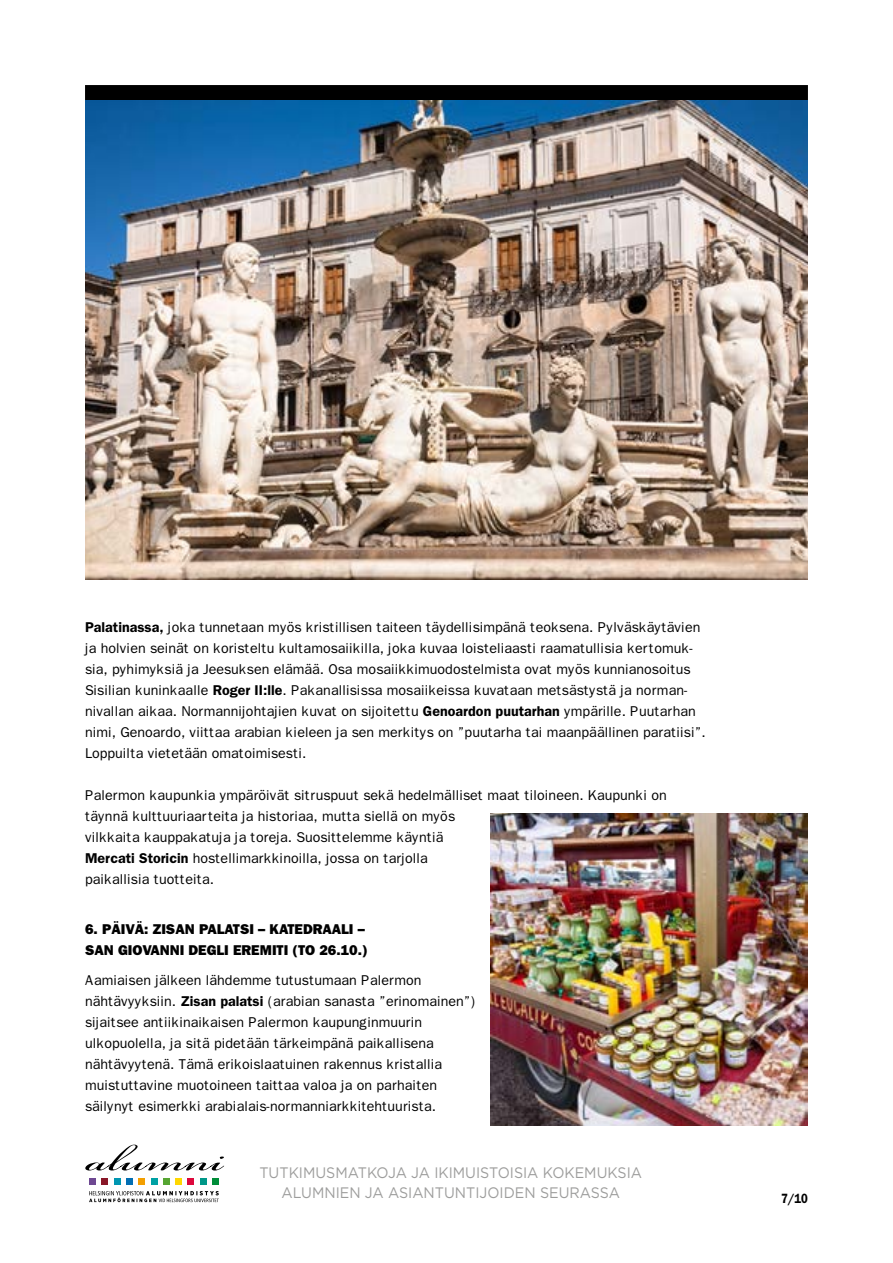
<style>
.page{position:relative;width:893px;height:1263px;background:#fff}
.page>*{position:absolute;margin:0;border:0;box-sizing:border-box;transform-origin:0 0}
.t1{font:15.15px/19.6px "Gotham";color:#9d9d9c;text-align:center;scale:.94 1}
.t2{font:14.25px/21px "Franklin Gothic";color:#000}
.t3{font:800 14.25px/21px "Franklin Gothic";color:#000}
.t4{font:600 13.5px "Franklin Gothic";color:#000;scale:.83 1}
.s1{font-weight:600}
</style>
<div class="page">
<svg style="left:85px;top:1145px;width:139px;height:25px"></svg>
<div style="left:89px;top:1178px;width:7px;height:7px;background:#6e4892"></div>
<div style="left:102px;top:1178px;width:6px;height:7px;background:#891728"></div>
<div style="left:114px;top:1178px;width:7px;height:7px;background:#0096b1"></div>
<div style="left:126px;top:1178px;width:7px;height:7px;background:#026eb3"></div>
<div style="left:138px;top:1178px;width:7px;height:7px;background:#f39f00"></div>
<div style="left:151px;top:1178px;width:6px;height:7px;background:#00a1a4"></div>
<div style="left:163px;top:1178px;width:7px;height:7px;background:#56a532"></div>
<div style="left:175px;top:1178px;width:7px;height:7px;background:#ffd700"></div>
<div style="left:187px;top:1178px;width:7px;height:7px;background:#dd083c"></div>
<div style="left:200px;top:1178px;width:6px;height:7px;background:#009788"></div>
<div style="left:212px;top:1178px;width:7px;height:7px;background:#008d39"></div>
<svg style="left:89px;top:1191px;width:130px;height:11px"></svg>
<div style="left:85px;top:85px;width:723px;height:15px;background:#000"></div>
<img style="left:85px;top:100px;width:723px;height:479px">
<img style="left:491px;top:813px;width:317px;height:312px">
<p class="t2" style="left:85px;top:616px;width:622px"><span class="s1">Palatinassa,</span> joka tunnetaan myös kristillisen taiteen täydellisimpänä teoksena. Pylväskäytävien ja holvien seinät on koristeltu kultamosaiikilla, joka kuvaa loisteliaasti raamatullisia kertomuk&shy;sia, pyhimyksiä ja Jeesuksen elämää. Osa mosaiikkimuodostelmista ovat myös kunnianosoitus Sisilian kuninkaalle <span class="s1">Roger II:lle</span>. Pakanallisissa mosaiikeissa kuvataan metsästystä ja norman&shy;nivallan aikaa. Normannijohtajien kuvat on sijoitettu <span class="s1">Genoardon puutarhan</span> ympärille. Puutarhan nimi, Genoardo, viittaa arabian kieleen ja sen merkitys on ”puutarha tai maanpäällinen paratiisi”.<br>Loppuilta vietetään omatoimisesti.</p>
<p class="t2" style="left:85px;top:784px;width:583px">Palermon kaupunkia ympäröivät sitruspuut sekä hedelmälliset maat tiloineen. Kaupunki on täynnä kulttuuriaarteita ja historiaa, mutta siellä on myös<br>vilkkaita kauppakatuja ja toreja. Suosittelemme käyntiä<br><span class="s1">Mercati Storicin</span> hostellimarkkinoilla, jossa on tarjolla<br>paikallisia tuotteita.</p>
<p class="t3" style="left:85px;top:919px;width:284px">6. PÄIVÄ: ZISAN PALATSI – KATEDRAALI –<br>SAN GIOVANNI DEGLI EREMITI (TO 26.10.)</p>
<p class="t2" style="left:85px;top:970px;width:393px">Aamiaisen jälkeen lähdemme tutustumaan Palermon nähtävyyksiin. <span class="s1">Zisan palatsi</span> (arabian sanasta ”erinomainen”) sijaitsee antiikinaikaisen Palermon kaupunginmuurin ulkopuolella, ja sitä pidetään tärkeimpänä paikallisena nähtävyytenä. Tämä erikoislaatuinen rakennus kristallia muistuttavine muotoineen taittaa valoa ja on parhaiten säilynyt esimerkki arabialais-normanniarkkitehtuurista.</p>
<p class="t1" style="left:259px;top:1163px;width:409px">TUTKIMUSMATKOJA JA IKIMUISTOISIA KOKEMUKSIA<br>ALUMNIEN JA ASIANTUNTIJOIDEN SEURASSA</p>
<p class="t4" style="left:781px;top:1190px;width:34px">7/10</p>
</div>
